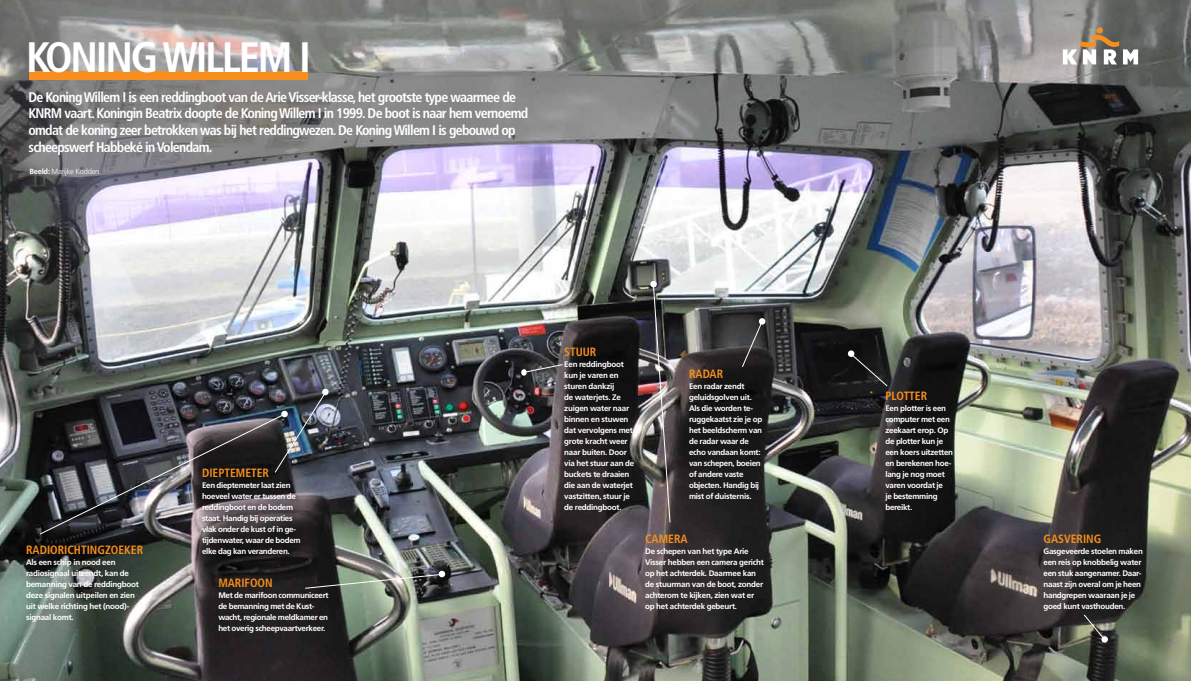
<style>
.page{position:relative;width:1191px;height:681px;background:#fff}
.page>*{position:absolute;margin:0;border:0;box-sizing:border-box;transform-origin:0 0}
.t1{font:700 condensed 42.5px "Frutiger LT Std";letter-spacing:-.05em;color:#fff}
.t2{font:700 condensed 13.9px/16.7px "Frutiger LT Std";letter-spacing:-.05em;color:#fff}
.t3{font:700 condensed 12px "Frutiger LT Std";color:#f78f1e}
.t4{font:700 8px/11px "Frutiger LT Std";letter-spacing:-.035em;color:#fff}
.t5{font:300 7.5px "Frutiger LT Std";letter-spacing:-.03em;color:#fff}
.s1{font-weight:700}
</style>
<div class="page">
<img style="left:0;top:0;width:1191px;height:680px">
<svg style="left:1062px;top:27px;width:76px;height:37px"></svg>
<div style="left:29px;top:72px;width:279px;height:8px;background:#f78f1e"></div>
<div style="left:198px;top:463px;width:109px;height:99px;background:#000;opacity:.75"></div>
<svg style="left:304px;top:570px;width:141px;height:19px;background:#6c726a"></svg>
<svg style="left:521px;top:363px;width:42px;height:13px"></svg>
<img style="left:650px;top:280px;width:21px;height:243px">
<svg style="left:741px;top:317px;width:25px;height:51px"></svg>
<svg style="left:847px;top:350px;width:41px;height:37px;background:#242424"></svg>
<svg style="left:1082px;top:613px;width:26px;height:29px"></svg>
<img style="left:39px;top:388px;width:290px;height:147px">
<h1 class="t1" style="left:26px;top:32px;width:201px">Koning Willem</h1>
<h1 class="t1" style="left:299px;top:32px;width:7px">I</h1>
<p class="t2" style="left:28px;top:88px;width:501px">De Koning Willem I is een reddingboot van de Arie Visser-klasse, het grootste type waarmee de KNRM vaart. Koningin Beatrix doopte de Koning Willem I in 1999. De boot is naar hem vernoemd omdat de koning zeer betrokken was bij het reddingwezen. De Koning Willem I is gebouwd op scheepswerf Habbeké in Volendam.</p>
<p class="t5" style="left:29px;top:167px;width:71px"><span class="s1">Beeld:</span> Marijke Kodden</p>
<h3 class="t3" style="left:26px;top:542px;width:100px">Radiorichtingzoeker</h3>
<p class="t4" style="left:26px;top:556px;width:114px">Als een schip in nood een radiosignaal uitzendt, kan de bemanning van de reddingboot deze signalen uitpeilen en zien uit welke richting het (nood)- signaal komt.</p>
<h3 class="t3" style="left:202px;top:465px;width:30px">Dieptemeter</h3>
<p class="t4" style="left:202px;top:479px;width:100px">Een dieptemeter laat zien hoeveel water er tussen de reddingboot en de bodem staat. Handig bij operaties vlak onder de kust of in ge&shy;tijdenwater, waar de bodem elke dag kan veranderen.</p>
<h3 class="t3" style="left:218px;top:575px;width:54px">Marifoon</h3>
<p class="t4" style="left:218px;top:589px;width:112px">Met de marifoon communiceert de bemanning met de Kust&shy;wacht, regionale meldkamer en het overig scheepvaartverkeer.</p>
<h3 class="t3" style="left:564px;top:344px;width:14px">Stuur</h3>
<p class="t4" style="left:564px;top:358px;width:71px">Een reddingboot kun je varen en sturen dankzij<br>de waterjets. Ze zuigen water naar binnen en stuwen dat vervolgens met grote kracht weer naar buiten. Door via het stuur aan de buckets te draaien die aan de waterjet vastzitten, stuur je de reddingboot.</p>
<h3 class="t3" style="left:689px;top:366px;width:29px">Radar</h3>
<p class="t4" style="left:689px;top:380px;width:75px">Een radar zendt geluidsgolven uit.<br>Als die worden te&shy;ruggekaatst zie je op het beeldscherm van de radar waar de echo vandaan komt: van schepen, boeien of andere vaste objecten. Handig bij mist of duisternis.</p>
<h3 class="t3" style="left:645px;top:531px;width:15px">Camera</h3>
<p class="t4" style="left:645px;top:545px;width:120px">De schepen van het type Arie<br>Visser hebben een camera gericht op het achterdek. Daarmee kan de stuurman van de boot, zonder achterom te kijken, zien wat er op het achterdek gebeurt.</p>
<h3 class="t3" style="left:885px;top:388px;width:25px">Plotter</h3>
<p class="t4" style="left:885px;top:402px;width:69px">Een plotter is een computer met een zeekaart erop. Op de plotter kun je een koers uitzetten en berekenen hoe&shy;lang je nog moet varen voordat je<br>je bestemming bereikt.</p>
<h3 class="t3" style="left:1043px;top:531px;width:15px">Gasver</h3>
<h3 class="t3" style="left:1083px;top:531px;width:11px">ing</h3>
<p class="t4" style="left:1043px;top:545px;width:101px">Gasgeveerde stoelen maken een reis op knobbelig water een stuk aangenamer. Daar&shy;naast zijn overal om je heen handgrepen waaraan je je goed kunt vasthouden.</p>
</div>
